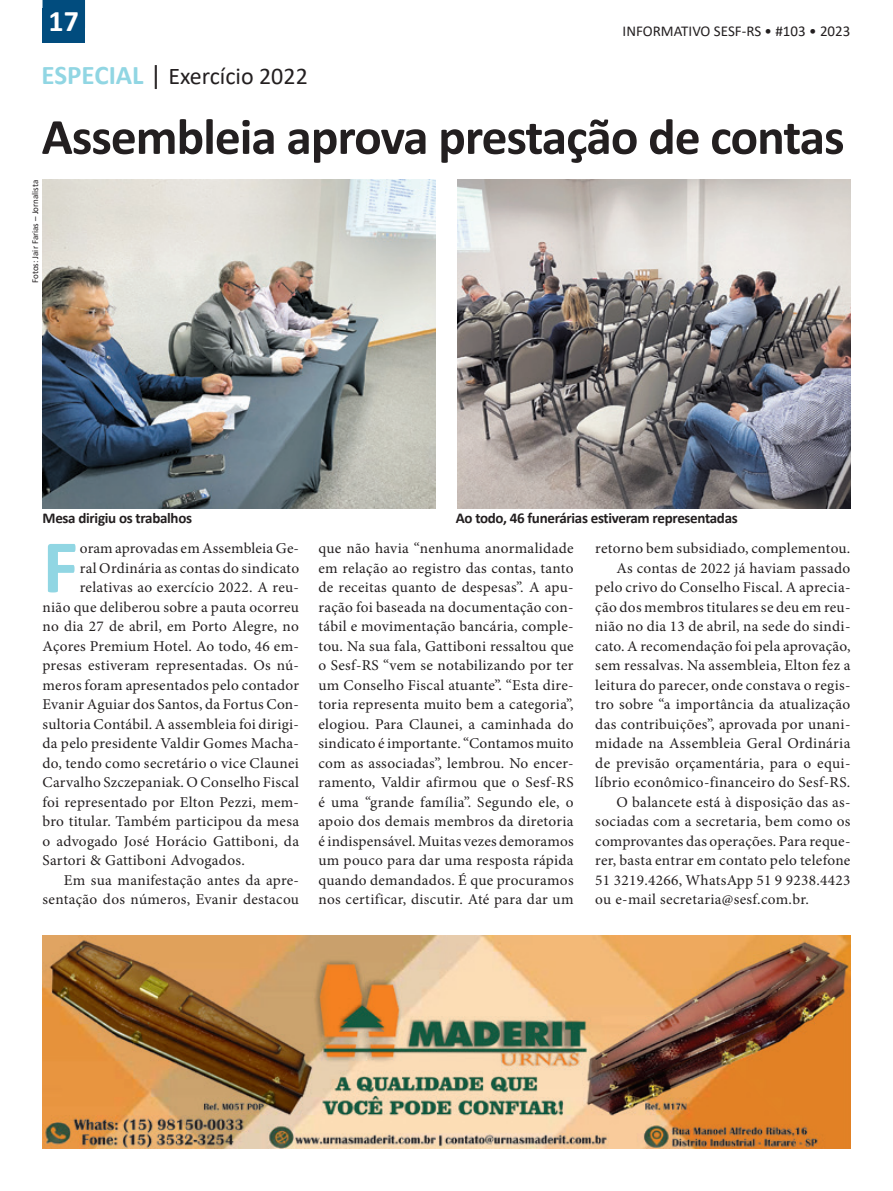
<style>
.page{position:relative;width:893px;height:1191px;background:#fff}
.page>*{position:absolute;margin:0;border:0;box-sizing:border-box;transform-origin:0 0}
._09__Textos{font:700 76.5px "Calibri";color:#91d6e3}
._09__Textos-2{font:700 51px "Calibri";letter-spacing:-.02em;color:#231f20}
._09__Textos-3{font:700 30px "Calibri";color:#fff}
._09__Textos-4{font:24px "Calibri";color:#231f20}
._09__Textos-5{font:15px/19.5px "Minion Pro";letter-spacing:.02em;color:#231f20;text-align:justify}
._09__Textos-6{font:700 15px "Calibri";letter-spacing:-.02em;color:#231f20}
.t1{font:15px "Calibri";color:#231f20}
._09__Textos-7{font:9px "Calibri";color:#231f20}
.s1{font-weight:700;font-size:27px;color:#91d6e3}
.s2{font-size:27px}
</style>
<div class="page">
<img style="left:457px;top:180px;width:393px;height:329px">
<img style="left:43px;top:180px;width:393px;height:329px">
<svg style="left:43px;top:0;width:42px;height:9px"></svg>
<div style="left:43px;top:9px;width:42px;height:34px;background:#014c7e"></div>
<img style="left:43px;top:935px;width:807px;height:213px">
<p class="_09__Textos-3" style="left:49px;top:0;width:32px">17</p>
<p class="_09__Textos-4" style="left:42px;top:60px;width:268px"><span class="s1">ESPECIAL</span> <span class="s2">|</span> Exercício 2022</p>
<p class="t1" style="left:623px;top:20px;width:229px">INFORMATIVO SESF-RS • #103 • 2023</p>
<p class="_09__Textos-2" style="left:42px;top:101px;width:804px">Assembleia aprova prestação de contas</p>
<p class="_09__Textos-7" style="left:29px;top:283px;width:105px;rotate:-90deg">Fotos: Jair Farias – Jornalista</p>
<p class="_09__Textos-6" style="left:43px;top:507px;width:151px">Mesa dirigiu os trabalhos</p>
<p class="_09__Textos-6" style="left:456px;top:507px;width:284px">Ao todo, 46 funerárias estiveram representadas</p>
<p class="_09__Textos" style="left:43px;top:513px;width:37px">F</p>
<p class="_09__Textos-5" style="left:80px;top:539px;width:221px">oram aprovadas em Assembleia Ge-</p>
<p class="_09__Textos-5" style="left:80px;top:558px;width:221px">ral Ordinária as contas do sindicato</p>
<p class="_09__Textos-5" style="left:80px;top:578px;width:221px">relativas ao exercício 2022. A reu-</p>
<p class="_09__Textos-5" style="left:43px;top:597px;width:258px">nião que deliberou sobre a pauta ocorreu</p>
<p class="_09__Textos-5" style="left:43px;top:617px;width:258px">no dia 27 de abril, em Porto Alegre, no</p>
<p class="_09__Textos-5" style="left:43px;top:636px;width:258px">Açores Premium Hotel. Ao todo, 46 em-</p>
<p class="_09__Textos-5" style="left:43px;top:656px;width:258px">presas estiveram representadas. Os nú-</p>
<p class="_09__Textos-5" style="left:43px;top:675px;width:258px">meros foram apresentados pelo contador</p>
<p class="_09__Textos-5" style="left:43px;top:695px;width:258px">Evanir Aguiar dos Santos, da Fortus Con-</p>
<p class="_09__Textos-5" style="left:43px;top:714px;width:258px">sultoria Contábil. A assembleia foi dirigi-</p>
<p class="_09__Textos-5" style="left:43px;top:734px;width:258px">da pelo presidente Valdir Gomes Macha-</p>
<p class="_09__Textos-5" style="left:43px;top:753px;width:258px">do, tendo como secretário o vice Claunei</p>
<p class="_09__Textos-5" style="left:43px;top:773px;width:258px">Carvalho Szczepaniak. O Conselho Fiscal</p>
<p class="_09__Textos-5" style="left:43px;top:792px;width:258px">foi representado por Elton Pezzi, mem-</p>
<p class="_09__Textos-5" style="left:43px;top:812px;width:258px">bro titular. Também participou da mesa</p>
<p class="_09__Textos-5" style="left:43px;top:831px;width:258px">o advogado José Horácio Gattiboni, da</p>
<p class="_09__Textos-5" style="left:43px;top:851px;width:204px">Sartori &amp; Gattiboni Advogados.</p>
<p class="_09__Textos-5" style="left:43px;top:870px;width:258px;text-align:right">Em sua manifestação antes da apre&shy;sentação dos números, Evanir destacou</p>
<p class="_09__Textos-5" style="left:318px;top:539px;width:257px">que não havia “nenhuma anormalidade em relação ao registro das contas, tanto de receitas quanto de despesas”. A apu&shy;ração foi baseada na documentação con&shy;tábil e movimentação bancária, comple&shy;tou. Na sua fala, Gattiboni ressaltou que o Sesf-RS “vem se notabilizando por ter um Conselho Fiscal atuante”. “Esta dire&shy;toria representa muito bem a categoria”, elogiou. Para Claunei, a caminhada do sindicato é importante. “Contamos muito com as associadas”, lembrou. No encer&shy;ramento, Valdir afirmou que o Sesf-RS é uma “grande família”. Segundo ele, o apoio dos demais membros da diretoria é indispensável. Muitas vezes demoramos um pouco para dar uma resposta rápida quando demandados. É que procuramos nos certificar, discutir. Até para dar um</p>
<p class="_09__Textos-5" style="left:595px;top:539px;width:257px">retorno bem subsidiado, complementou.</p>
<p class="_09__Textos-5" style="left:595px;top:558px;width:257px;text-indent:21px">As contas de 2022 já haviam passado pelo crivo do Conselho Fiscal. A aprecia&shy;ção dos membros titulares se deu em reu&shy;nião no dia 13 de abril, na sede do sindi&shy;cato. A recomendação foi pela aprovação, sem ressalvas. Na assembleia, Elton fez a leitura do parecer, onde constava o regis&shy;tro sobre “a importância da atualização das contribuições”, aprovada por unani&shy;midade na Assembleia Geral Ordinária de previsão orçamentária, para o equi&shy;líbrio econômico-financeiro do Sesf-RS.</p>
<p class="_09__Textos-5" style="left:595px;top:792px;width:257px;text-indent:21px">O balancete está à disposição das as&shy;sociadas com a secretaria, bem como os comprovantes das operações. Para reque&shy;rer, basta entrar em contato pelo telefone 51 3219.4266, WhatsApp 51 9 9238.4423 ou e-mail secretaria@sesf.com.br.</p>
</div>
